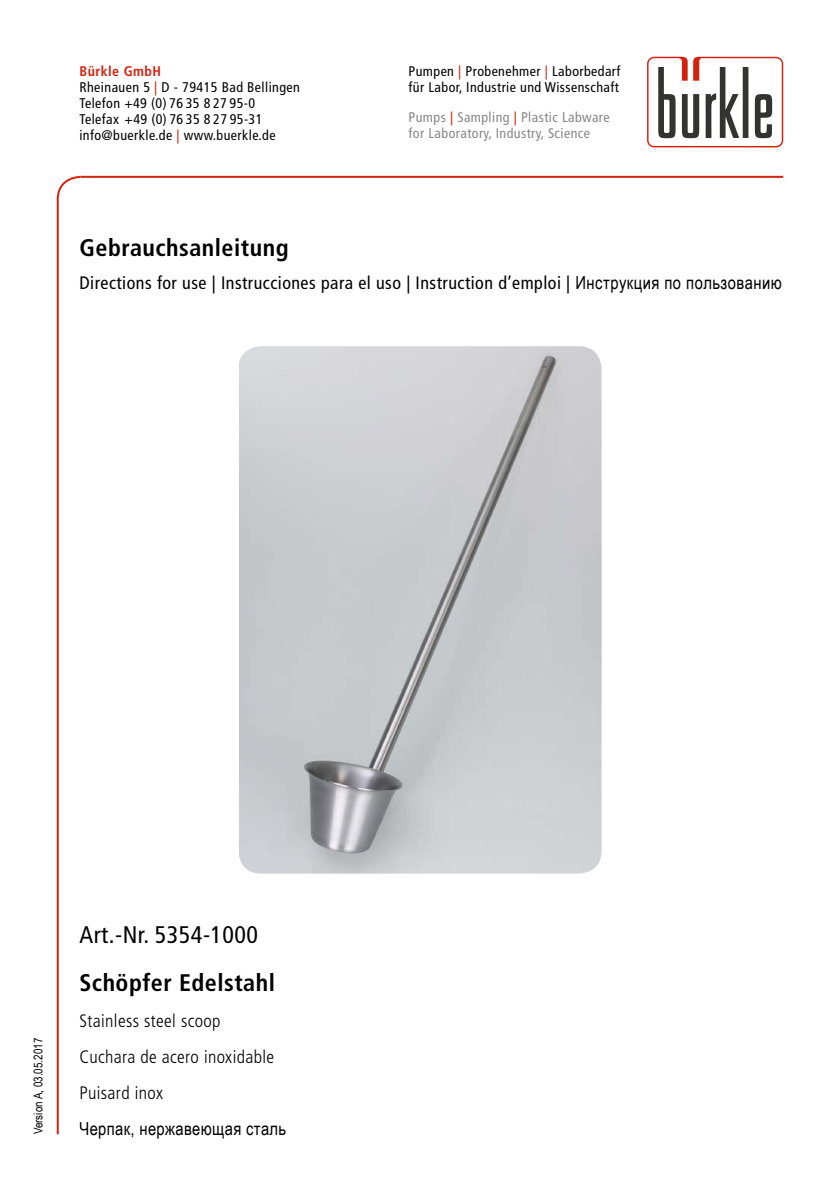
<style>
.page{position:relative;width:840px;height:1191px;background:#fff}
.page>*{position:absolute;margin:0;border:0;box-sizing:border-box;transform-origin:0 0}
.t1{font:700 condensed 24px "Frutiger";letter-spacing:.02em;color:#000}
.t2{font:condensed 24px "Frutiger";letter-spacing:.02em;color:#000}
.t3{font:condensed 18px "Frutiger";letter-spacing:.025em;color:#000}
.t4{font:300 condensed 18px/36px "Frutiger";letter-spacing:.02em;color:#000}
.t5{font:18px "Arial Narrow";letter-spacing:.02em;color:#000}
.t6{font:condensed 14px/16px "Frutiger";letter-spacing:.03em;color:#000}
.t7{font:condensed 14px/16px "Frutiger";letter-spacing:.03em;color:#878787}
.t8{font:12px "Arial Narrow";color:#000}
.s1{font-weight:700;color:#d32210}
.s2{color:#d32210}
.s3{font-family:"Arial Narrow";font-stretch:normal}
</style>
<div class="page">
<svg style="left:647px;top:57px;width:135px;height:90px"></svg>
<svg style="left:56px;top:175px;width:26px;height:960px"></svg>
<hr style="left:80px;top:176px;width:702px;height:2px;background:#d32210">
<img style="left:239px;top:346px;width:362px;height:527px">
<p class="t6" style="left:79px;top:64px;width:222px"><span class="s1">Bürkle GmbH<br></span>Rheinauen 5 <span class="s2">|</span> D - 79415 Bad Bellingen<br>Telefon +49 (0) 76 35 8 27 95-0<br>Telefax +49 (0) 76 35 8 27 95-31 info@buerkle.de <span class="s2">|</span> www.buerkle.de</p>
<p class="t6" style="left:408px;top:64px;width:213px">Pumpen <span class="s2">|</span> Probenehmer <span class="s2">|</span> Laborbedarf für Labor, Industrie und Wissenschaft</p>
<p class="t7" style="left:408px;top:109px;width:202px">Pumps <span class="s2">|</span> Sampling <span class="s2">|</span> Plastic Labware for Laboratory, Industry, Science</p>
<h1 class="t1" style="left:79px;top:234px;width:210px">Gebrauchsanleitung</h1>
<p class="t3" style="left:79px;top:272px;width:703px">Directions for use | Instrucciones para el uso | Instruction d’emploi | <span class="s3">Инструкция по пользованию</span></p>
<p class="t8" style="left:29px;top:1134px;width:98px;rotate:-90deg">Version A, 03.05.2017</p>
<h1 class="t2" style="left:79px;top:920px;width:180px">Art.-Nr. 5354-1000</h1>
<h1 class="t1" style="left:79px;top:968px;width:197px">Schöpfer Edelstahl</h1>
<p class="t4" style="left:79px;top:1002px;width:196px">Stainless steel scoop<br>Cuchara de acero inoxidable<br>Puisard inox</p>
<p class="t5" style="left:79px;top:1115px;width:208px">Черпак, нержавеющая сталь</p>
</div>
